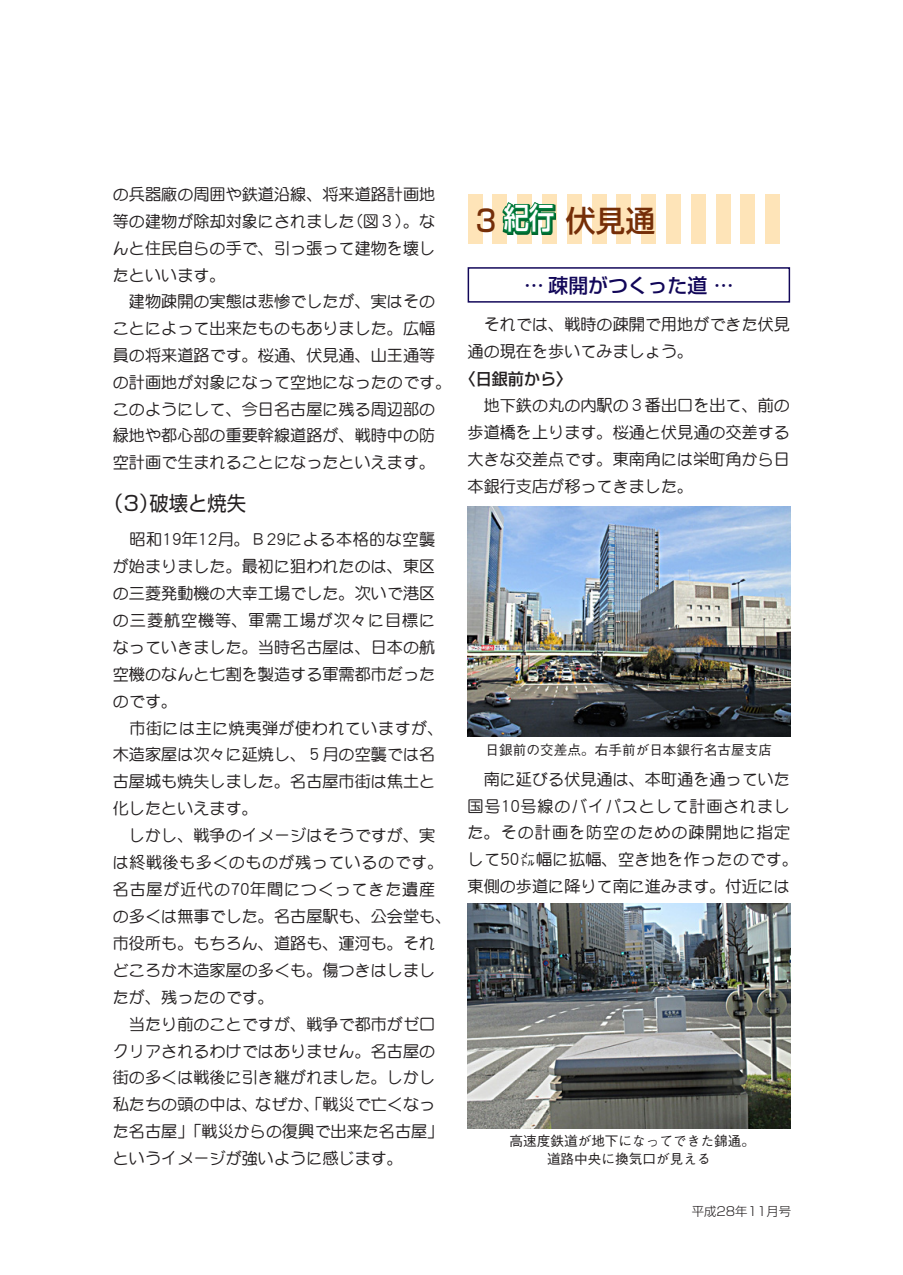
<style>
.page{position:relative;width:903px;height:1275px;background:#fff}
.page>*{position:absolute;margin:0;border:0;box-sizing:border-box;transform-origin:0 0}
.段落スタイル_1{font:500 29.75px "Shin Go Pro";color:#752e08;scale:.9 1}
.t1{font:500 29.75px "Shin Go Pro";color:#fff;scale:.85 1}
.t2{font:20.3px "Shin Go Pro";color:#231f20}
.t3{font:500 19.78px "Shin Go Pro";color:#110658}
.t4{font:16.1px/26.9px "DF Maru Gothic Md MP RKSJ H";color:#231f20}
.t5{font:16.1px/26.9px "DF Maru Gothic Md MP RKSJ H";letter-spacing:.02em;color:#231f20}
.t6{font:500 16.1px "Shin Go Pro";color:#231f20}
.t7{font:500 13.65px "Gothic BBB Pro";color:#231f20}
.t8{font:300 12.42px "Shin Go Pro";color:#231f20}
.s1{color:#231f20}
</style>
<div class="page">
<div style="left:468px;top:194px;width:14px;height:50px;background:#fee4b8"></div>
<div style="left:492px;top:194px;width:15px;height:50px;background:#fee4b8"></div>
<div style="left:517px;top:194px;width:15px;height:50px;background:#fee4b8"></div>
<div style="left:542px;top:194px;width:15px;height:50px;background:#fee4b8"></div>
<div style="left:567px;top:194px;width:15px;height:50px;background:#fee4b8"></div>
<div style="left:592px;top:194px;width:14px;height:50px;background:#fee4b8"></div>
<div style="left:616px;top:194px;width:15px;height:50px;background:#fee4b8"></div>
<div style="left:641px;top:194px;width:15px;height:50px;background:#fee4b8"></div>
<div style="left:666px;top:194px;width:15px;height:50px;background:#fee4b8"></div>
<div style="left:691px;top:194px;width:15px;height:50px;background:#fee4b8"></div>
<div style="left:716px;top:194px;width:14px;height:50px;background:#fee4b8"></div>
<div style="left:740px;top:194px;width:15px;height:50px;background:#fee4b8"></div>
<div style="left:765px;top:194px;width:15px;height:50px;background:#fee4b8"></div>
<svg style="left:507px;top:234px;width:45px;height:1px"></svg>
<svg style="left:502px;top:202px;width:54px;height:32px;background:#348f57"></svg>
<div style="left:468px;top:267px;width:322px;height:36px;border:1px solid #110658"></div>
<img style="left:468px;top:506px;width:322px;height:231px">
<img style="left:468px;top:904px;width:322px;height:224px">
<p class="t4" style="left:113px;top:181px;width:324px;text-align:justify">の兵器廠の周囲や鉄道沿線、将来道路計画地等の建物が除却対象にされました（図３）。なんと住民自らの手で、引っ張って建物を壊したといいます。</p>
<p class="t4" style="left:113px;top:288px;width:340px">　建物疎開の実態は悲惨でしたが、実はそのことによって出来たものもありました。広幅員の将来道路です。桜通、伏見通、山王通等の計画地が対象になって空地になったのです。このようにして、今日名古屋に残る周辺部の緑地や都心部の重要幹線道路が、戦時中の防空計画で生まれることになったといえます。</p>
<p class="t2" style="left:103px;top:486px;width:145px">（３）破壊と焼失</p>
<p class="t4" style="left:113px;top:526px;width:324px;text-align:justify">　昭和19年12月。Ｂ29による本格的な空襲が始まりました。最初に狙われたのは、東区の三菱発動機の大幸工場でした。次いで港区の三菱航空機等、軍需工場が次々に目標になっていきました。当時名古屋は、日本の航空機のなんと七割を製造する軍需都市だったのです。</p>
<p class="t4" style="left:113px;top:714px;width:332px">　市街には主に焼夷弾が使われていますが、木造家屋は次々に延焼し、５月の空襲では名古屋城も焼失しました。名古屋市街は焦土と化したといえます。</p>
<p class="t4" style="left:113px;top:822px;width:340px">　しかし、戦争のイメージはそうですが、実は終戦後も多くのものが残っているのです。名古屋が近代の70年間につくってきた遺産の多くは無事でした。名古屋駅も、公会堂も、市役所も。もちろん、道路も、運河も。それどころか木造家屋の多くも。傷つきはしましたが、残ったのです。</p>
<p class="t4" style="left:113px;top:1010px;width:332px">　当たり前のことですが、戦争で都市がゼロクリアされるわけではありません。名古屋の街の多くは戦後に引き継がれました。しかし私たちの頭の中は、なぜか、「戦災で亡くなった名古屋」「戦災からの復興で出来た名古屋」というイメージが強いように感じます。</p>
<p class="t1" style="left:504px;top:194px;width:61px">紀行</p>
<p class="段落スタイル_1" style="left:476px;top:197px;width:201px">3 <span class="s1">　　</span>伏見通</p>
<p class="t3" style="left:524px;top:269px;width:211px">… 疎開がつくった道 …</p>
<p class="t4" style="left:468px;top:311px;width:324px">　それでは、戦時の疎開で用地ができた伏見通の現在を歩いてみましょう。</p>
<p class="t6" style="left:459px;top:365px;width:114px">〈日銀前から〉</p>
<p class="t4" style="left:468px;top:392px;width:324px;text-align:justify">　地下鉄の丸の内駅の３番出口を出て、前の歩道橋を上ります。桜通と伏見通の交差する大きな交差点です。東南角には栄町角から日本銀行支店が移ってきました。</p>
<p class="t7" style="left:486px;top:739px;width:288px">日銀前の交差点。右手前が日本銀行名古屋支店</p>
<p class="t5" style="left:468px;top:765px;width:332px">　南に延びる伏見通は、本町通を通っていた国号10号線のバイパスとして計画されました。その計画を防空のための疎開地に指定して50㍍幅に拡幅、空き地を作ったのです。東側の歩道に降りて南に進みます。付近には</p>
<p class="t7" style="left:509px;top:1130px;width:247px">高速度鉄道が地下になってできた錦通。</p>
<p class="t7" style="left:547px;top:1148px;width:165px">道路中央に換気口が見える</p>
<p class="t8" style="left:692px;top:1201px;width:101px">平成28年11月号</p>
</div>
